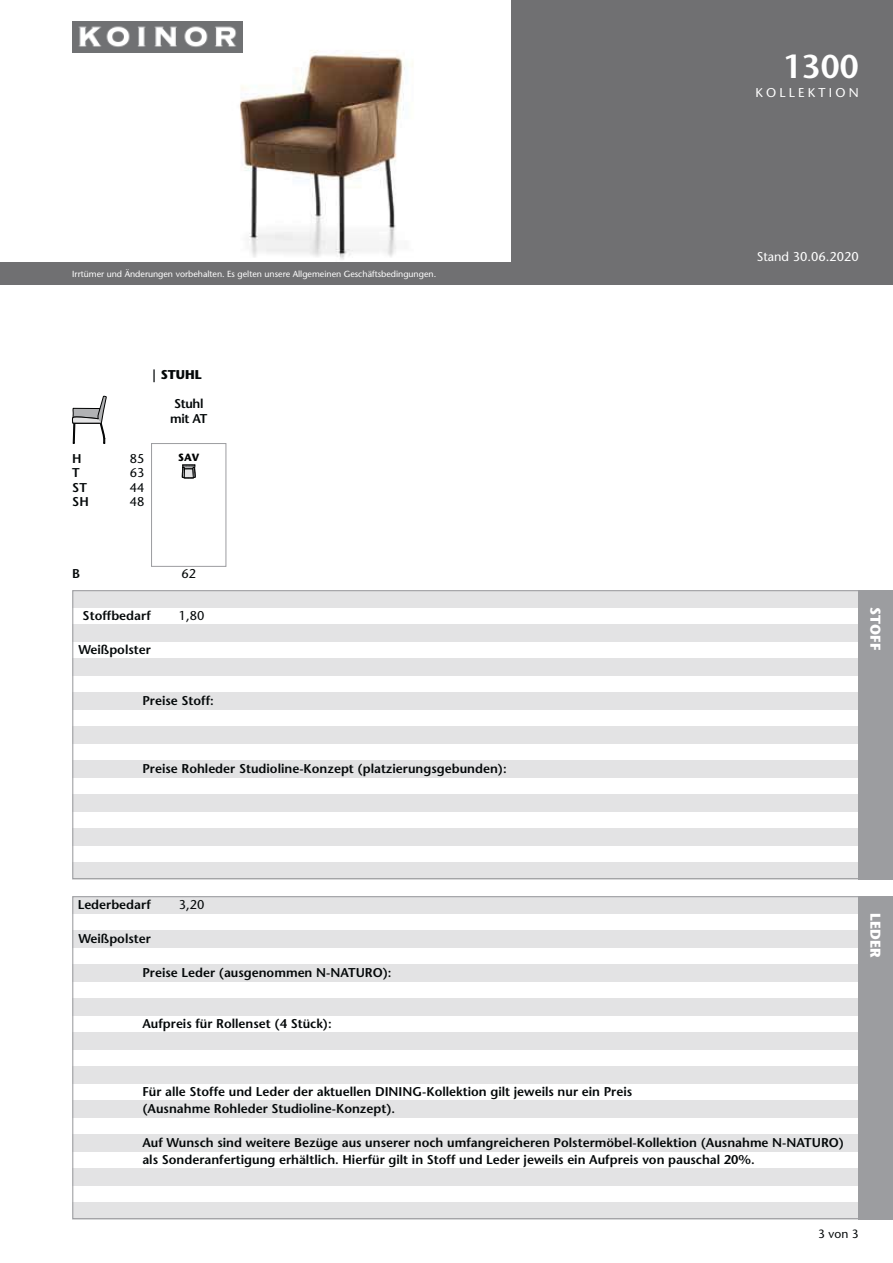
<style>
.page{position:relative;width:893px;height:1263px;background:#fff}
.page>*{position:absolute;margin:0;border:0;box-sizing:border-box;transform-origin:0 0}
.t1{font:600 33px "Stone Sans";color:#fff}
.t2{font:700 14.25px "Stone Sans";color:#fff}
.t3{font:600 12.75px/17px "Stone Sans";color:#040809}
.t4{font:12.75px "Stone Sans";color:#040809}
.t5{font:12.75px "Stone Sans";color:#fff}
.t6{font:12.75px "Stone Sans";letter-spacing:.25em;color:#fff}
.t7{font:600 12.75px/14.7px "Stone Sans";letter-spacing:-.03em;color:#040809;text-align:center}
.t8{font:700 12.75px "Stone Sans";color:#040809}
.t9{font:12px "Stone Sans";color:#040809}
.t10{font:700 10.5px "Stone Sans";color:#010202}
.t11{font:8.85px "Stone Sans";color:#fff}
</style>
<div class="page">
<div style="left:0;top:0;width:893px;height:285px;background:#707072"></div>
<svg style="left:72px;top:590px;width:821px;height:630px"></svg>
<div style="left:859px;top:590px;width:34px;height:289px;background:#9c9da0"></div>
<div style="left:859px;top:896px;width:34px;height:323px;background:#9c9da0"></div>
<img style="left:0;top:0;width:510px;height:262px">
<img style="left:72px;top:21px;width:170px;height:31px">
<svg style="left:72px;top:395px;width:35px;height:49px"></svg>
<div style="left:151px;top:443px;width:75px;height:124px;border:1px solid #9c9da0"></div>
<svg style="left:182px;top:464px;width:14px;height:15px"></svg>
<h1 class="t1" style="left:783px;top:54px;width:77px">1300</h1>
<p class="t6" style="left:755px;top:88px;width:105px">KOLLEKTION</p>
<p class="t11" style="left:72px;top:270px;width:365px">Irrtümer und Änderungen vorbehalten. Es gelten unsere Allgemeinen Geschäftsbedingungen.</p>
<p class="t8" style="left:151px;top:370px;width:52px">| STUHL</p>
<p class="t3" style="left:72px;top:451px;width:11px">H</p>
<p class="t4" style="left:130px;top:454px;width:16px">85</p>
<p class="t3" style="left:72px;top:466px;width:9px">T</p>
<p class="t4" style="left:130px;top:468px;width:16px">63</p>
<p class="t3" style="left:72px;top:480px;width:16px">ST</p>
<p class="t4" style="left:130px;top:482px;width:16px">44</p>
<p class="t3" style="left:72px;top:494px;width:18px">SH</p>
<p class="t4" style="left:130px;top:497px;width:16px">48</p>
<p class="t3" style="left:72px;top:566px;width:9px">B</p>
<p class="t7" style="left:170px;top:398px;width:39px">Stuhl mit AT</p>
<p class="t10" style="left:178px;top:453px;width:23px">SAV</p>
<p class="t4" style="left:181px;top:569px;width:16px">62</p>
<p class="t3" style="left:83px;top:609px;width:70px">Stoffbedarf</p>
<p class="t3" style="left:78px;top:643px;width:74px">Weißpolster</p>
<p class="t3" style="left:142px;top:694px;width:73px">Preise Stoff:</p>
<p class="t4" style="left:179px;top:611px;width:27px">1,80</p>
<p class="t3" style="left:142px;top:762px;width:366px">Preise Rohleder Studioline-Konzept (platzierungsgebunden):</p>
<p class="t5" style="left:757px;top:252px;width:103px">Stand 30.06.2020</p>
<p class="t2" style="left:881px;top:607px;width:44px;rotate:90deg">STOFF</p>
<p class="t3" style="left:78px;top:898px;width:75px">Lederbedarf</p>
<p class="t3" style="left:78px;top:932px;width:74px">Weißpolster</p>
<p class="t3" style="left:142px;top:966px;width:251px">Preise Leder (ausgenommen N-NATURO):</p>
<p class="t3" style="left:142px;top:1017px;width:191px">Aufpreis für Rollenset (4 Stück):</p>
<p class="t4" style="left:179px;top:900px;width:27px">3,20</p>
<p class="t3" style="left:142px;top:1085px;width:491px">Für alle Stoffe und Leder der aktuellen DINING-Kollektion gilt jeweils nur ein Preis (Ausnahme Rohleder Studioline-Konzept).</p>
<p class="t3" style="left:142px;top:1136px;width:703px">Auf Wunsch sind weitere Bezüge aus unserer noch umfangreicheren Polstermöbel-Kollektion (Ausnahme N-NATURO) als Sonderanfertigung erhältlich. Hierfür gilt in Stoff und Leder jeweils ein Aufpreis von pauschal 20%.</p>
<p class="t2" style="left:881px;top:913px;width:46px;rotate:90deg">LEDER</p>
<p class="t9" style="left:818px;top:1229px;width:42px">3 von 3</p>
</div>
